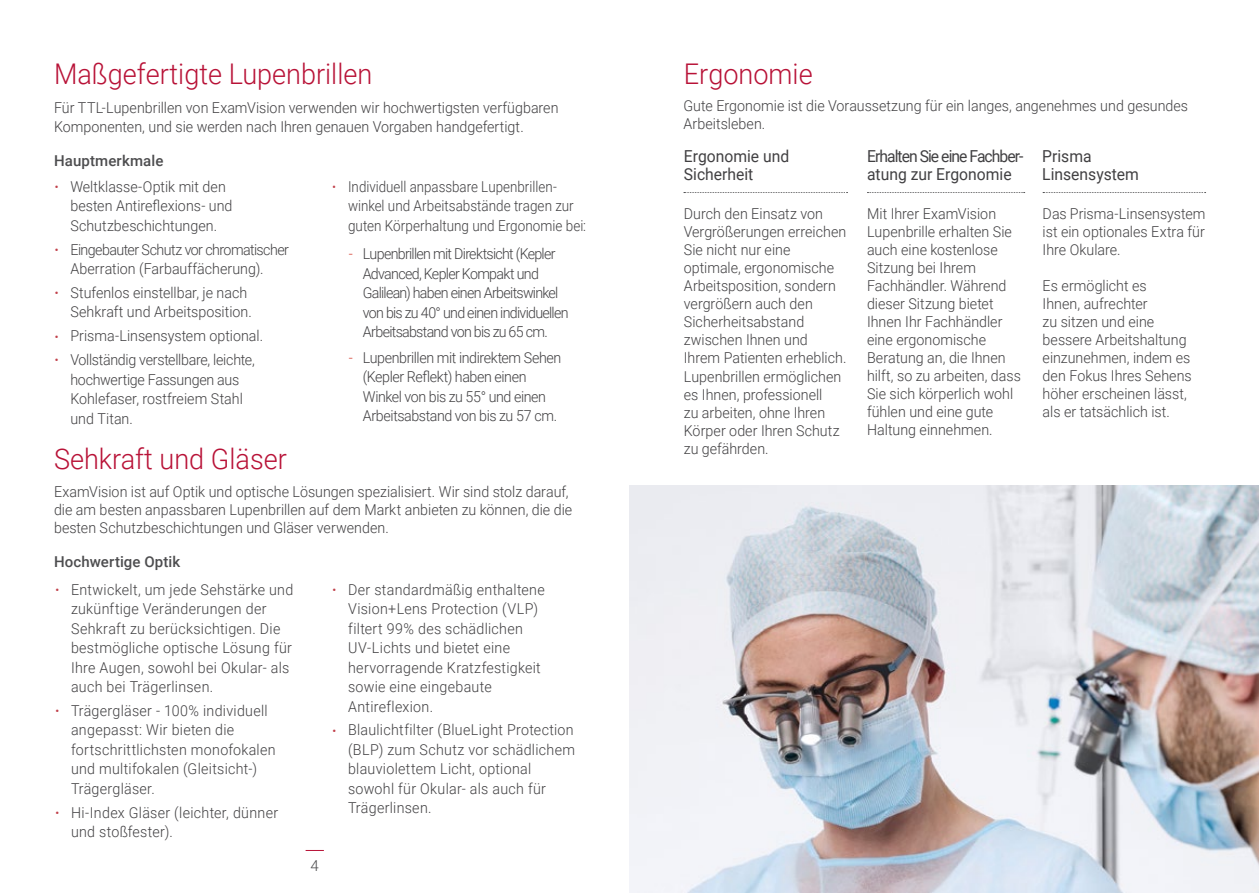
<style>
.page{position:relative;width:1259px;height:893px;background:#fff}
.page>*{position:absolute;margin:0;border:0;box-sizing:border-box;transform-origin:0 0}
.t1{font:300 28.5px "Roboto";color:#b81237;scale:.95 1}
.t2{font:16.5px/18px "Roboto";color:#414042;scale:.95 1}
.t3{font:16.5px/18px "Roboto";letter-spacing:-.06em;color:#414042;scale:.95 1}
.t4{font:300 15px/18px "Roboto";color:#414042;scale:.95 1}
.t5{font:300 15px/19.5px "Roboto";letter-spacing:.02em;color:#414042;scale:.95 1}
.t6{font:300 15px/19.5px "Roboto";letter-spacing:-.03em;color:#414042;text-align:center;scale:.95 1}
.t7{font:300 15px/19.5px "Roboto";letter-spacing:-.05em;color:#414042;scale:.95 1}
.t8{font:300 15px/19.5px "Roboto";color:#414042;scale:.89 1}
.t9{font:300 15px/27.9px "Roboto";letter-spacing:.025em;color:#414042;scale:.95 1}
.t10{font:500 15px "Roboto";letter-spacing:.01em;color:#4d4d4f}
.t11{font:300 15px "Roboto";color:#d54134;scale:.95 1}
.t12{font:300 15px "Roboto";color:#4d4d4f}
.s1{font-weight:500;color:#4d4d4f}
</style>
<div class="page">
<svg style="left:306px;top:850px;width:18px;height:1px"></svg>
<svg style="left:684px;top:192px;width:163px;height:1px"></svg>
<svg style="left:867px;top:192px;width:157px;height:1px"></svg>
<svg style="left:1043px;top:192px;width:162px;height:1px"></svg>
<img style="left:630px;top:486px;width:629px;height:407px">
<h1 class="t1" style="left:54px;top:54px;width:336px">Maßgefertigte Lupenbrillen</h1>
<p class="t4" style="left:54px;top:97px;width:532px;line-height:19.5px">Für TTL-Lupenbrillen von ExamVision verwenden wir hochwertigsten verfügbaren<br>Komponenten, und sie werden nach Ihren genauen Vorgaben handgefertigt.</p>
<p class="t10" style="left:54px;top:150px;width:111px">Hauptmerkmale</p>
<p class="t4" style="left:70px;top:176px;width:172px;line-height:19.5px;text-indent:-17px"><sup>.</sup> Weltklasse-Optik mit den besten Antireflexions- und<br>Schutzbeschichtungen.</p>
<p class="t6" style="left:53px;top:239px;width:250px"><sup>.</sup> Eingebauter Schutz vor chromatischer<br>Aberration (Farbauffächerung).</p>
<p class="t4" style="left:70px;top:282px;width:193px;line-height:19.5px;text-indent:-17px"><sup>.</sup> Stufenlos einstellbar, je nach<br>Sehkraft und Arbeitsposition.</p>
<p class="t4" style="left:53px;top:323px;width:222px;line-height:23.7px"><sup>.</sup> Prisma-Linsensystem optional. <sup>.</sup> Vollständig verstellbare, leichte,</p>
<p class="t4" style="left:70px;top:369px;width:183px;line-height:19.5px">hochwertige Fassungen aus<br>Kohlefaser, rostfreiem Stahl und Titan.</p>
<h1 class="t1" style="left:54px;top:439px;width:246px">Sehkraft und Gläser</h1>
<p class="t8" style="left:348px;top:176px;width:269px;text-indent:-17px"><sup>.</sup> Individuell anpassbare Lupenbrillen&shy;winkel und Arbeitsabstände tragen zur guten Körperhaltung und Ergonomie bei:</p>
<p class="t11" style="left:349px;top:243px;width:6px">-</p>
<p class="t11" style="left:349px;top:347px;width:6px">-</p>
<p class="t7" style="left:363px;top:244px;width:218px">Lupenbrillen mit Direktsicht (Kepler Advanced, Kepler Kompakt und Galilean) haben einen Arbeitswinkel von bis zu 40° und einen individuellen Arbeitsabstand von bis zu 65 cm.</p>
<p class="t6" style="left:363px;top:347px;width:211px;text-align:left">Lupenbrillen mit indirektem Sehen (Kepler Reflekt) haben einen<br>Winkel von bis zu 55° und einen<br>Arbeitsabstand von bis zu 57 cm.</p>
<p class="t4" style="left:54px;top:483px;width:547px">ExamVision ist auf Optik und optische Lösungen spezialisiert. Wir sind stolz darauf, die am besten anpassbaren Lupenbrillen auf dem Markt anbieten zu können, die die besten Schutzbeschichtungen und Gläser verwenden.</p>
<p class="t9" style="left:54px;top:547px;width:253px"><span class="s1">Hochwertige Optik<br></span><sup>.</sup> Entwickelt, um jede Sehstärke und</p>
<p class="t5" style="left:71px;top:598px;width:234px">zukünftige Veränderungen der<br>Sehkraft zu berücksichtigen. Die bestmögliche optische Lösung für<br>Ihre Augen, sowohl bei Okular- als auch bei Trägerlinsen.</p>
<p class="t5" style="left:71px;top:700px;width:217px;text-indent:-17px"><sup>.</sup> Trägergläser - 100% individuell angepasst: Wir bieten die fortschrittlichsten monofokalen und multifokalen (Gleitsicht-)<br>Trägergläser.</p>
<p class="t5" style="left:71px;top:802px;width:220px;text-indent:-17px"><sup>.</sup> Hi-Index Gläser (leichter, dünner und stoßfester).</p>
<p class="t5" style="left:348px;top:579px;width:209px;text-indent:-17px"><sup>.</sup> Der standardmäßig enthaltene<br>Vision+Lens Protection (VLP) filtert 99% des schädlichen<br>UV-Lichts und bietet eine hervorragende Kratzfestigkeit sowie eine eingebaute<br>Antireflexion.</p>
<p class="t5" style="left:348px;top:720px;width:240px;text-indent:-17px"><sup>.</sup> Blaulichtfilter (BlueLight Protection (BLP) zum Schutz vor schädlichem blauviolettem Licht, optional sowohl für Okular- als auch für<br>Trägerlinsen.</p>
<p class="t12" style="left:310px;top:855px;width:10px">4</p>
<h1 class="t1" style="left:684px;top:54px;width:137px">Ergonomie</h1>
<p class="t4" style="left:683px;top:96px;width:533px">Gute Ergonomie ist die Voraussetzung für ein langes, angenehmes und gesundes<br>Arbeitsleben.</p>
<p class="t2" style="left:684px;top:147px;width:112px">Ergonomie und<br>Sicherheit</p>
<p class="t3" style="left:867px;top:147px;width:166px">Erhalten Sie eine Fachber&shy;atung zur Ergonomie</p>
<p class="t2" style="left:1042px;top:147px;width:103px">Prisma<br>Linsensystem</p>
<p class="t4" style="left:1042px;top:204px;width:173px;text-align:justify">Das Prisma-Linsensystem ist ein optionales Extra für Ihre Okulare.</p>
<p class="t4" style="left:1042px;top:276px;width:158px">Es ermöglicht es<br>Ihnen, aufrechter<br>zu sitzen und eine bessere Arbeitshaltung einzunehmen, indem es den Fokus Ihres Sehens höher erscheinen lässt, als er tatsächlich ist.</p>
<p class="t4" style="left:684px;top:204px;width:173px">Durch den Einsatz von<br>Vergrößerungen erreichen<br>Sie nicht nur eine optimale, ergonomische<br>Arbeitsposition, sondern vergrößern auch den<br>Sicherheitsabstand zwischen Ihnen und<br>Ihrem Patienten erheblich.</p>
<p class="t4" style="left:684px;top:367px;width:167px">Lupenbrillen ermöglichen es Ihnen, professionell<br>zu arbeiten, ohne Ihren<br>Körper oder Ihren Schutz zu gefährden.</p>
<p class="t4" style="left:867px;top:204px;width:163px">Mit Ihrer ExamVision<br>Lupenbrille erhalten Sie auch eine kostenlose<br>Sitzung bei Ihrem<br>Fachhändler. Während dieser Sitzung bietet<br>Ihnen Ihr Fachhändler eine ergonomische<br>Beratung an, die Ihnen hilft, so zu arbeiten, dass<br>Sie sich körperlich wohl fühlen und eine gute<br>Haltung einnehmen.</p>
</div>
